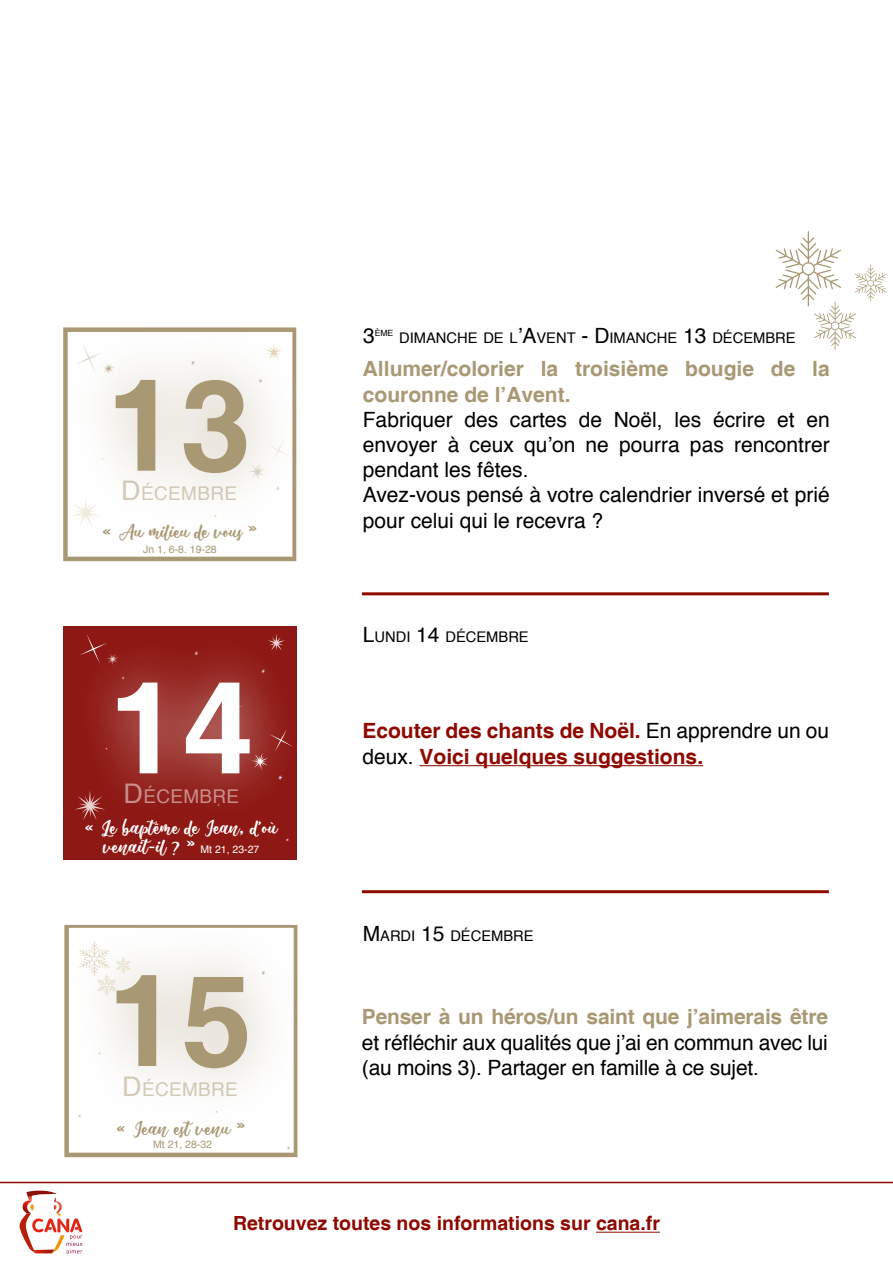
<style>
.page{position:relative;width:893px;height:1263px;background:#fff}
.page>*{position:absolute;margin:0;border:0;box-sizing:border-box;transform-origin:0 0}
.t1{font:700 127.5px "Helvetica";color:#a99874}
.t2{font:700 127.5px "Helvetica";color:#fff}
.t3{font:24px/19.5px "Menthari";color:#fff}
.t4{font:24px "Menthari";letter-spacing:-.01em;color:#a99874}
.t5{font:21px/25.2px "Helvetica";color:#000}
.t6{font:700 21px/25.2px "Helvetica";color:#a99874}
.t7{font:700 21px/25.2px "Helvetica";color:#8e0900}
.t8{font:21px "Helvetica";color:#000}
.t9{font:700 19.5px "Helvetica";color:#8e0900}
.t10{font:18.9px "Helvetica";letter-spacing:.02em;color:rgb(169 152 116/.5)}
.t11{font:18.9px "Helvetica";letter-spacing:.02em;color:rgb(255 255 255/.5)}
.t12{font:14.7px "Helvetica";color:#000}
.t13{font:10.5px "Helvetica";color:#a99874}
.t14{font:10.5px "Helvetica";color:#fff}
.t15{font:8.55px "Helvetica";color:#000}
.s1{font-size:27px}
.s2{font-size:21px}
.s3{font-weight:400;color:#000}
</style>
<div class="page">
<svg style="left:63px;top:327px;width:233px;height:214px"></svg>
<svg style="left:70px;top:497px;width:31px;height:30px"></svg>
<svg style="left:265px;top:343px;width:18px;height:17px"></svg>
<svg style="left:190px;top:360px;width:6px;height:6px"></svg>
<svg style="left:248px;top:439px;width:43px;height:52px"></svg>
<svg style="left:258px;top:378px;width:5px;height:6px"></svg>
<svg style="left:75px;top:343px;width:40px;height:32px"></svg>
<svg style="left:214px;top:514px;width:3px;height:4px"></svg>
<img style="left:63px;top:541px;width:233px;height:20px">
<img style="left:63px;top:626px;width:234px;height:209px">
<div style="left:63px;top:835px;width:234px;height:25px;background:#8e1813"></div>
<img style="left:64px;top:925px;width:233px;height:232px">
<svg style="left:776px;top:231px;width:111px;height:119px"></svg>
<hr style="left:420px;top:765px;width:283px;height:1px;background:#8e0900">
<hr style="left:362px;top:592px;width:467px;height:3px;background:#8e0900">
<hr style="left:362px;top:890px;width:467px;height:3px;background:#8e0900">
<hr style="left:0;top:1182px;width:893px;height:1px;background:#8e0900">
<svg style="left:20px;top:1190px;width:62px;height:63px"></svg>
<hr style="left:596px;top:1232px;width:64px;height:1px;background:#8e0900">
<h1 class="t1" style="left:107px;top:348px;width:146px">13</h1>
<p class="t10" style="left:121px;top:479px;width:117px"><span class="s1">D</span>ÉCEMBRE</p>
<p class="t4" style="left:103px;top:517px;width:156px">« Au milieu de vous »</p>
<p class="t13" style="left:143px;top:541px;width:75px">Jn 1, 6-8. 19-28</p>
<h1 class="t2" style="left:109px;top:651px;width:146px">14</h1>
<p class="t11" style="left:123px;top:782px;width:117px"><span class="s1">D</span>ÉCEMBRE</p>
<p class="t3" style="left:103px;top:818px;width:176px;text-indent:-18px">« Le baptême de Jean, d’où venait-il ? »</p>
<p class="t14" style="left:201px;top:841px;width:60px">Mt 21, 23-27</p>
<h1 class="t1" style="left:108px;top:943px;width:146px">15</h1>
<p class="t10" style="left:122px;top:1074px;width:117px"><span class="s1">D</span>ÉCEMBRE</p>
<p class="t4" style="left:117px;top:1114px;width:131px">« Jean est venu »</p>
<p class="t13" style="left:153px;top:1137px;width:60px">Mt 21, 28-32</p>
<p class="t8" style="left:363px;top:320px;width:13px">3</p>
<p class="t15" style="left:375px;top:327px;width:20px">ÈME</p>
<p class="t12" style="left:399px;top:327px;width:398px">DIMANCHE DE L<span class="s2">’A</span>VENT <span class="s2">- D</span> IMANCHE <span class="s2">13</span> DÉCEMBRE</p>
<p class="t6" style="left:363px;top:357px;width:468px">Allumer/colorier la troisième bougie de la couronne de l’Avent.</p>
<p class="t5" style="left:363px;top:407px;width:468px">Fabriquer des cartes de Noël, les écrire et en envoyer à ceux qu’on ne pourra pas rencontrer pendant les fêtes.<br>Avez-vous pensé à votre calendrier inversé et prié pour celui qui le recevra ?</p>
<p class="t12" style="left:363px;top:625px;width:167px"><span class="s2">L</span>UNDI <span class="s2">14</span> DÉCEMBRE</p>
<p class="t7" style="left:362px;top:719px;width:468px">Ecouter des chants de Noël. <span class="s3">En apprendre un ou deux.</span> Voici quelques suggestions.</p>
<p class="t12" style="left:363px;top:924px;width:172px"><span class="s2">M</span>ARDI <span class="s2">15</span> DÉCEMBRE</p>
<p class="t6" style="left:362px;top:1005px;width:467px">Penser à un héros/un saint que j’aimerais être</p>
<p class="t5" style="left:362px;top:1030px;width:467px">et réfléchir aux qualités que j’ai en commun avec lui (au moins 3). Partager en famille à ce sujet.</p>
<p class="t9" style="left:233px;top:1211px;width:428px">Retrouvez toutes nos informations sur cana.fr</p>
</div>
